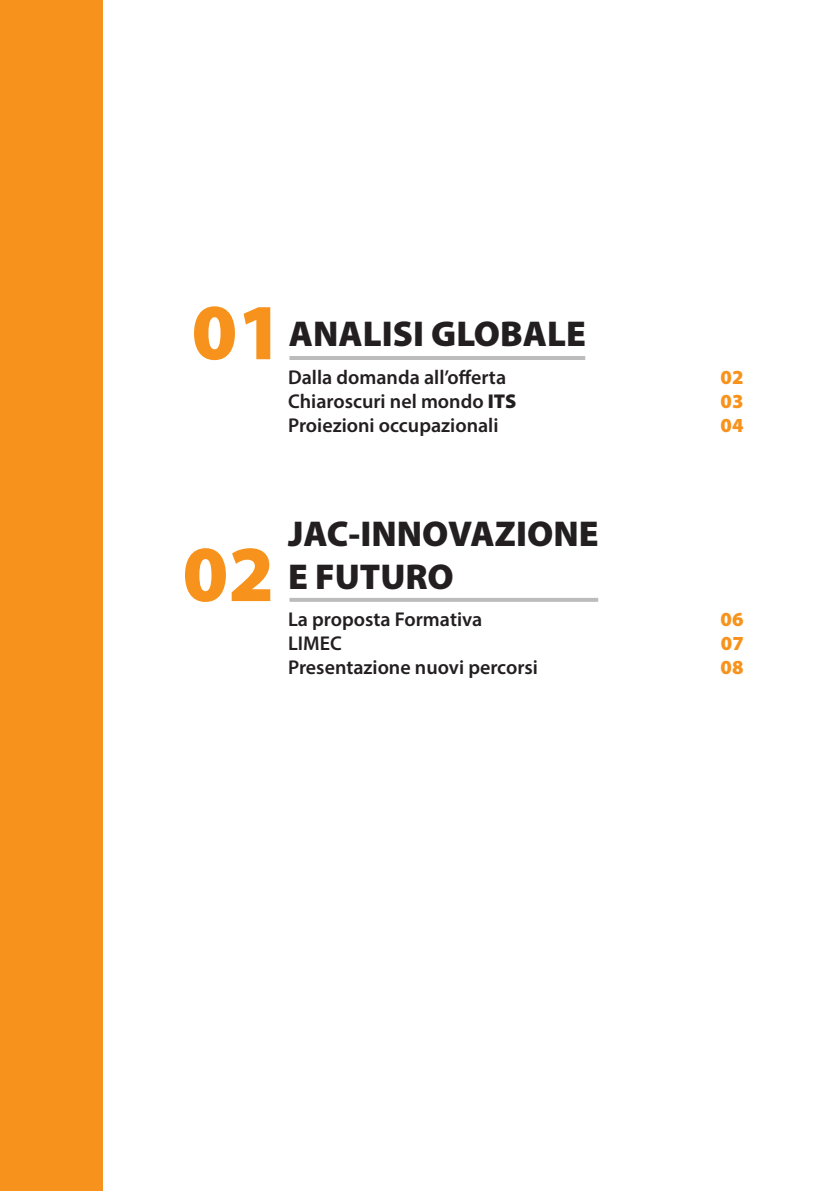
<style>
.page{position:relative;width:840px;height:1191px;background:#fff}
.page>*{position:absolute;margin:0;border:0;box-sizing:border-box;transform-origin:0 0}
.t1{font:900 80px "Myriad Pro";color:#f7931d}
.t2{font:900 36px/43.2px "Myriad Pro";color:#231f20}
.t3{font:600 20px "Myriad Pro";color:#231f20}
.t4{font:900 20px "Myriad Pro";color:#f7931d}
.s1{font-weight:900}
</style>
<div class="page">
<div style="left:0;top:0;width:102px;height:1191px;background:#f7931d"></div>
<hr style="left:289px;top:356px;width:296px;height:4px;background:#bdbcbc">
<hr style="left:289px;top:598px;width:309px;height:4px;background:#bdbcbc">
<h1 class="t1" style="left:191px;top:279px;width:93px">01</h1>
<h2 class="t2" style="left:288px;top:310px;width:298px">ANALISI GLOBALE</h2>
<p class="t3" style="left:288px;top:364px;width:219px">Dalla domanda all’offerta</p>
<p class="t4" style="left:720px;top:363px;width:24px">02</p>
<p class="t3" style="left:288px;top:388px;width:229px">Chiaroscuri nel mondo <span class="s1">ITS</span></p>
<p class="t4" style="left:720px;top:387px;width:24px">03</p>
<p class="t3" style="left:288px;top:412px;width:212px">Proiezioni occupazionali</p>
<p class="t4" style="left:720px;top:411px;width:24px">04</p>
<h1 class="t1" style="left:182px;top:520px;width:93px">02</h1>
<h2 class="t2" style="left:288px;top:511px;width:312px">JAC-INNOVAZIONE<br>E FUTURO</h2>
<p class="t3" style="left:288px;top:606px;width:196px">La proposta Formativa</p>
<p class="t4" style="left:720px;top:605px;width:24px">06</p>
<p class="t3" style="left:288px;top:630px;width:55px">LIMEC</p>
<p class="t4" style="left:720px;top:629px;width:24px">07</p>
<p class="t3" style="left:288px;top:654px;width:251px">Presentazione nuovi percorsi</p>
<p class="t4" style="left:720px;top:653px;width:24px">08</p>
</div>
